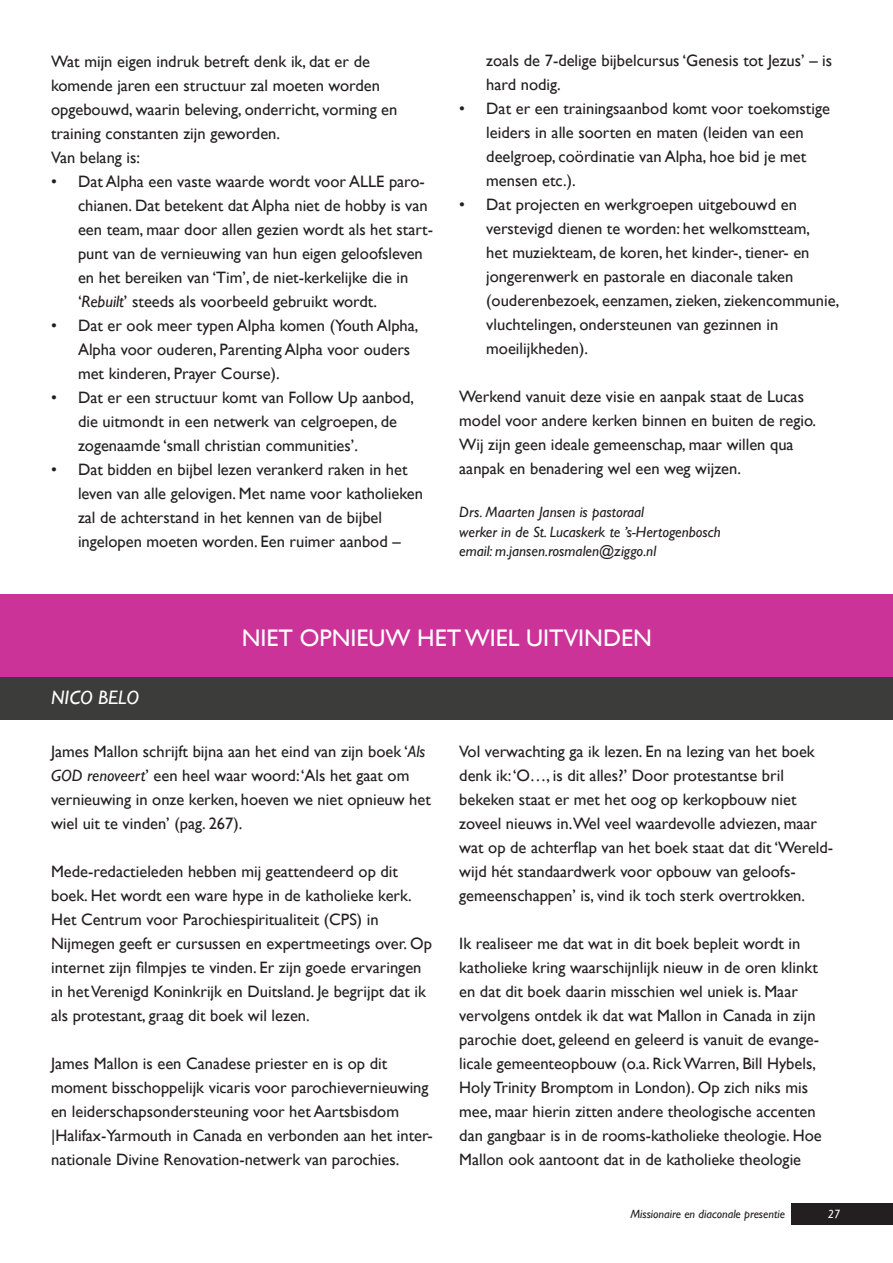
<style>
.page{position:relative;width:893px;height:1263px;background:#fff}
.page>*{position:absolute;margin:0;border:0;box-sizing:border-box;transform-origin:0 0}
.t1{font:24px "Gill Sans";color:#fff}
.t2{font:italic 19.5px "Gill Sans";color:#fff}
.t3{font:16.5px/24px "Gill Sans";color:#231f20}
.t4{font:italic 15px/19.5px "Gill Sans";color:#231f20}
.t5{font:italic 12px "Gill Sans";color:#231f20}
.t6{font:italic 12px "Gill Sans";color:#fff}
.s1{font-style:italic}
</style>
<div class="page">
<div style="left:792px;top:1203px;width:101px;height:22px;background:#231f20"></div>
<div style="left:0;top:649px;width:893px;height:71px;background:#3c3c3b"></div>
<div style="left:0;top:594px;width:893px;height:82px;background:#c39"></div>
<p class="t3" style="left:51px;top:49px;width:348px">Wat mijn eigen indruk betreft denk ik, dat er de komende jaren een structuur zal moeten worden opgebouwd, waarin beleving, onderricht, vorming en training constanten zijn geworden.<br>Van belang is:</p>
<p class="t3" style="left:78px;top:169px;width:357px;text-indent:-27px">• Dat Alpha een vaste waarde wordt voor ALLE paro&shy;chianen. Dat betekent dat Alpha niet de hobby is van een team, maar door allen gezien wordt als het start&shy;punt van de vernieuwing van hun eigen geloofsleven en het bereiken van ‘Tim’, de niet-kerkelijke die in ‘<span class="s1">Rebuilt</span>’ steeds als voorbeeld gebruikt wordt.</p>
<p class="t3" style="left:78px;top:313px;width:342px;text-indent:-27px">• Dat er ook meer typen Alpha komen (Youth Alpha,<br>Alpha voor ouderen, Parenting Alpha voor ouders met kinderen, Prayer Course).</p>
<p class="t3" style="left:78px;top:385px;width:338px;text-indent:-27px">• Dat er een structuur komt van Follow Up aanbod, die uitmondt in een netwerk van celgroepen, de zogenaamde ‘small christian communities’.</p>
<p class="t3" style="left:78px;top:457px;width:346px;text-indent:-27px">• Dat bidden en bijbel lezen verankerd raken in het leven van alle gelovigen. Met name voor katholieken zal de achterstand in het kennen van de bijbel ingelopen moeten worden. Een ruimer aanbod –</p>
<p class="t3" style="left:486px;top:48px;width:347px">zoals de 7-delige bijbelcursus ‘Genesis tot Jezus’ – is hard nodig.</p>
<p class="t3" style="left:486px;top:96px;width:345px;text-indent:-27px">• Dat er een trainingsaanbod komt voor toekomstige leiders in alle soorten en maten (leiden van een deelgroep, coördinatie van Alpha, hoe bid je met mensen etc.).</p>
<p class="t3" style="left:486px;top:192px;width:355px;text-indent:-27px">• Dat projecten en werkgroepen uitgebouwd en verstevigd dienen te worden: het welkomstteam,<br>het muziekteam, de koren, het kinder-, tiener- en jongerenwerk en pastorale en diaconale taken (ouderenbezoek, eenzamen, zieken, ziekencommunie, vluchtelingen, ondersteunen van gezinnen in moeilijkheden).</p>
<p class="t3" style="left:459px;top:384px;width:358px">Werkend vanuit deze visie en aanpak staat de Lucas model voor andere kerken binnen en buiten de regio.<br>Wij zijn geen ideale gemeenschap, maar willen qua aanpak en benadering wel een weg wijzen.</p>
<p class="t4" style="left:459px;top:502px;width:263px">Drs. Maarten Jansen is pastoraal<br>werker in de St. Lucaskerk te ’s-Hertogenbosch email: m.jansen.rosmalen@ziggo.nl</p>
<p class="t2" style="left:51px;top:686px;width:89px">NICO BELO</p>
<h1 class="t1" style="left:242px;top:624px;width:411px">NIET OPNIEUW HET WIEL UITVINDEN</h1>
<p class="t3" style="left:51px;top:739px;width:381px">James Mallon schrijft bijna aan het eind van zijn boek ‘<span class="s1">Als GOD renoveert</span>’ een heel waar woord: ‘Als het gaat om vernieuwing in onze kerken, hoeven we niet opnieuw het wiel uit te vinden’ (pag. 267).</p>
<p class="t3" style="left:51px;top:859px;width:382px">Mede-redactieleden hebben mij geattendeerd op dit boek. Het wordt een ware hype in de katholieke kerk.<br>Het Centrum voor Parochiespiritualiteit (CPS) in Nijmegen geeft er cursussen en expertmeetings over. Op internet zijn filmpjes te vinden. Er zijn goede ervaringen in het Verenigd Koninkrijk en Duitsland. Je begrijpt dat ik als protestant, graag dit boek wil lezen.</p>
<p class="t3" style="left:51px;top:1051px;width:383px">James Mallon is een Canadese priester en is op dit moment bisschoppelijk vicaris voor parochievernieuwing en leiderschapsondersteuning voor het Aartsbisdom |Halifax-Yarmouth in Canada en verbonden aan het inter&shy;nationale Divine Renovation-netwerk van parochies.</p>
<p class="t3" style="left:459px;top:739px;width:376px">Vol verwachting ga ik lezen. En na lezing van het boek denk ik: ‘O…, is dit alles?’ Door protestantse bril bekeken staat er met het oog op kerkopbouw niet zoveel nieuws in.Wel veel waardevolle adviezen, maar wat op de achterflap van het boek staat dat dit ‘Wereld&shy;wijd hét standaardwerk voor opbouw van geloofs&shy;gemeenschappen’ is, vind ik toch sterk overtrokken.</p>
<p class="t3" style="left:459px;top:931px;width:364px">Ik realiseer me dat wat in dit boek bepleit wordt in katholieke kring waarschijnlijk nieuw in de oren klinkt en dat dit boek daarin misschien wel uniek is. Maar vervolgens ontdek ik dat wat Mallon in Canada in zijn parochie doet, geleend en geleerd is vanuit de evange&shy;licale gemeenteopbouw (o.a. Rick Warren, Bill Hybels, Holy Trinity Bromptom in London). Op zich niks mis mee, maar hierin zitten andere theologische accenten dan gangbaar is in de rooms-katholieke theologie. Hoe Mallon ook aantoont dat in de katholieke theologie</p>
<p class="t5" style="left:630px;top:1207px;width:156px">Missionaire en diaconale presentie</p>
<p class="t6" style="left:828px;top:1207px;width:14px">27</p>
</div>
